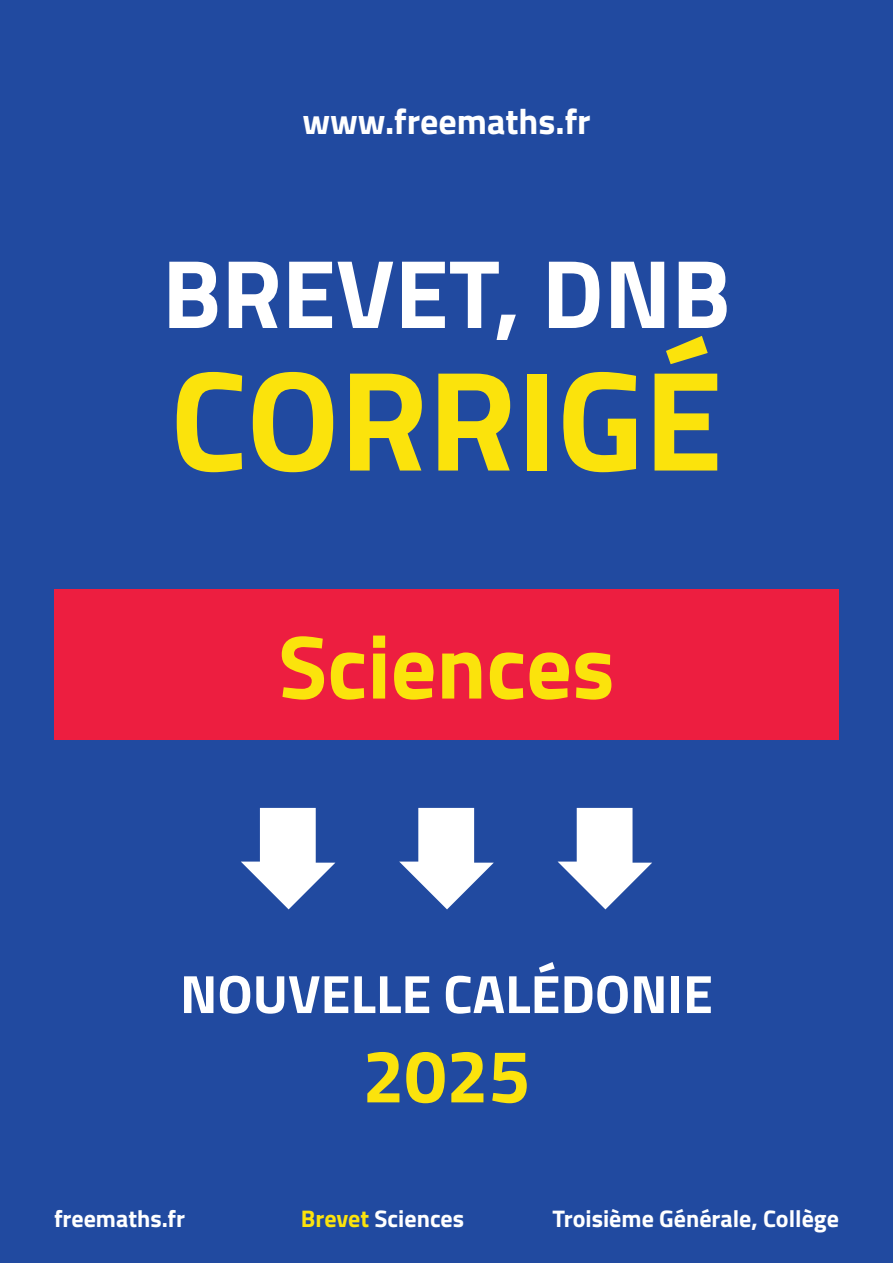
<style>
.page{position:relative;width:893px;height:1263px;background:#214aa0}
.page>*{position:absolute;margin:0;border:0;box-sizing:border-box;transform-origin:0 0}
.t1{font:700 142.5px "Titillium";color:#fbe30c}
.t2{font:700 97.5px "Titillium";color:#fff}
.t3{font:700 90px "Titillium";color:#fbe30c}
.t4{font:700 75px "Titillium";color:#fbe30c}
.t5{font:700 54px "Titillium";color:#fff}
.t6{font:700 36px "Titillium";color:#fff}
.t7{font:700 24px "Titillium";color:#fff}
.s1{color:#fbe30c}
</style>
<div class="page">
<svg style="left:241px;top:808px;width:94px;height:101px"></svg>
<svg style="left:399px;top:808px;width:95px;height:101px"></svg>
<svg style="left:558px;top:808px;width:94px;height:101px"></svg>
<div style="left:54px;top:589px;width:785px;height:151px;background:#ed1e40"></div>
<h3 class="t6" style="left:302px;top:94px;width:290px">www.freemaths.fr</h3>
<h2 class="t2" style="left:162px;top:219px;width:570px">BREVET, DNB</h2>
<h1 class="t1" style="left:170px;top:312px;width:554px">CORRIGÉ</h1>
<h3 class="t3" style="left:278px;top:598px;width:338px">Sciences</h3>
<p class="t5" style="left:180px;top:953px;width:534px">NOUVELLE CALÉDONIE</p>
<h3 class="t4" style="left:362px;top:1019px;width:169px">2025</h3>
<p class="t7" style="left:54px;top:1200px;width:133px">freemaths.fr</p>
<p class="t7" style="left:301px;top:1200px;width:165px"><span class="s1">Brevet</span> Sciences</p>
<p class="t7" style="left:552px;top:1200px;width:288px">Troisième Générale, Collège</p>
</div>
